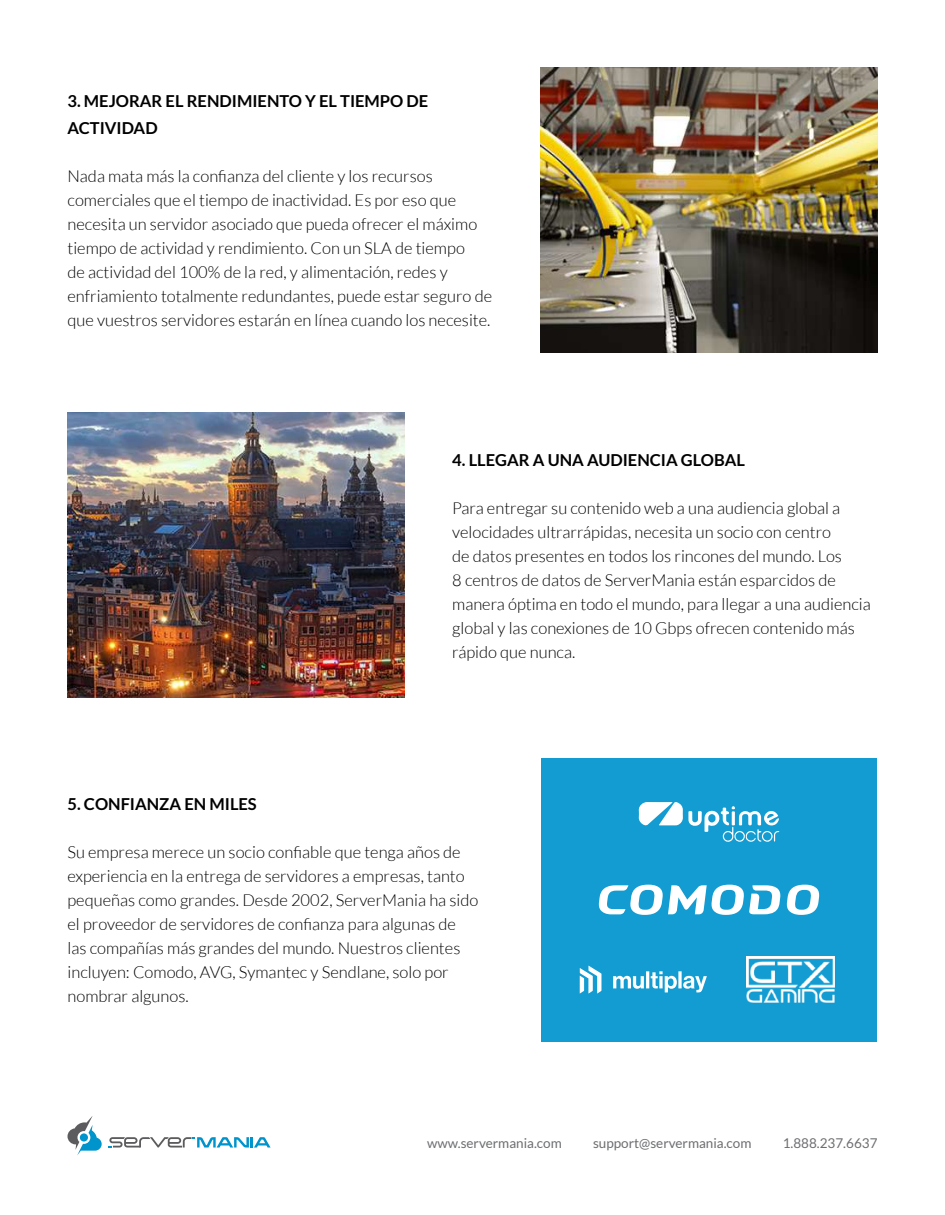
<style>
.page{position:relative;width:945px;height:1215px;background:#fff}
.page>*{position:absolute;margin:0;border:0;box-sizing:border-box;transform-origin:0 0}
.t1{font:300 16.5px/24px "Lato";color:#000}
.t2{font:700 16.5px/27px "Lato";color:#000}
.t3{font:13.5px "Lato";color:#6d6e71}
</style>
<div class="page">
<svg style="left:109px;top:1137px;width:162px;height:11px"></svg>
<svg style="left:67px;top:1116px;width:35px;height:39px"></svg>
<img style="left:541px;top:68px;width:337px;height:285px">
<img style="left:68px;top:413px;width:336px;height:285px">
<div style="left:541px;top:758px;width:336px;height:284px;background:#129cd1"></div>
<svg style="left:787px;top:885px;width:32px;height:30px"></svg>
<svg style="left:599px;top:885px;width:182px;height:30px"></svg>
<svg style="left:580px;top:966px;width:127px;height:28px"></svg>
<svg style="left:639px;top:802px;width:140px;height:40px"></svg>
<img style="left:746px;top:957px;width:89px;height:46px">
<p class="t2" style="left:68px;top:88px;width:362px">3. MEJORAR EL RENDIMIENTO Y EL TIEMPO DE<br>ACTIVIDAD</p>
<p class="t1" style="left:68px;top:164px;width:426px">Nada mata más la confianza del cliente y los recursos comerciales que el tiempo de inactividad. Es por eso que necesita un servidor asociado que pueda ofrecer el máximo tiempo de actividad y rendimiento. Con un SLA de tiempo<br>de actividad del 100% de la red, y alimentación, redes y enfriamiento totalmente redundantes, puede estar seguro de que vuestros servidores estarán en línea cuando los necesite.</p>
<p class="t2" style="left:452px;top:446px;width:294px">4. LLEGAR A UNA AUDIENCIA GLOBAL</p>
<p class="t1" style="left:452px;top:496px;width:420px">Para entregar su contenido web a una audiencia global a velocidades ultrarrápidas, necesita un socio con centro<br>de datos presentes en todos los rincones del mundo. Los<br>8 centros de datos de ServerMania están esparcidos de manera óptima en todo el mundo, para llegar a una audiencia global y las conexiones de 10 Gbps ofrecen contenido más rápido que nunca.</p>
<p class="t2" style="left:68px;top:791px;width:191px">5. CONFIANZA EN MILES</p>
<p class="t1" style="left:68px;top:841px;width:412px">Su empresa merece un socio confiable que tenga años de experiencia en la entrega de servidores a empresas, tanto pequeñas como grandes. Desde 2002, ServerMania ha sido el proveedor de servidores de confianza para algunas de las compañías más grandes del mundo. Nuestros clientes incluyen: Comodo, AVG, Symantec y Sendlane, solo por nombrar algunos.</p>
<p class="t3" style="left:427px;top:1135px;width:136px">www.servermania.com</p>
<p class="t3" style="left:593px;top:1135px;width:160px">support@servermania.com</p>
<p class="t3" style="left:783px;top:1135px;width:96px">1.888.237.6637</p>
</div>
